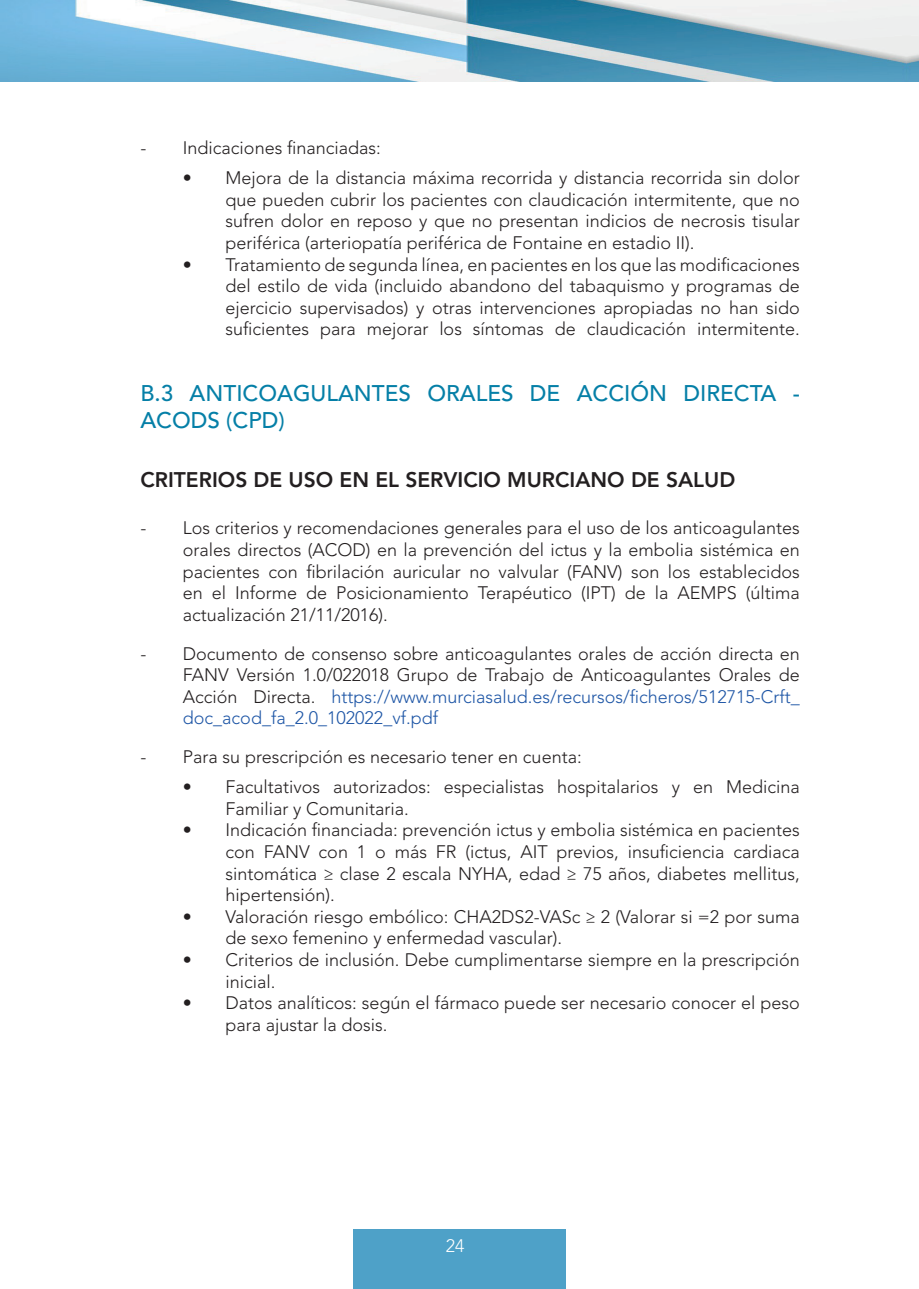
<style>
.page{position:relative;width:919px;height:1289px;background:#fff}
.page>*{position:absolute;margin:0;border:0;box-sizing:border-box;transform-origin:0 0}
.t1{font:500 22.5px/27px "Avenir LT Std";color:#057fa7}
.t2{font:800 21px "Avenir LT Std";color:#231f20}
.t3{font:300 18px/21.6px "Avenir LT Std";color:#231f20;text-align:justify}
.t4{font:300 18px "Avenir LT Std";color:#fff}
.s1{color:#1e56a6}
</style>
<div class="page">
<img style="left:0;top:0;width:918px;height:82px">
<div style="left:353px;top:1229px;width:213px;height:59px;background:#4ea1c8"></div>
<p class="t3" style="left:140px;top:137px;width:242px">- Indicaciones financiadas:</p>
<p class="t3" style="left:225px;top:167px;width:576px;text-indent:-43px">• Mejora de la distancia máxima recorrida y distancia recorrida sin dolor que pueden cubrir los pacientes con claudicación intermitente, que no sufren dolor en reposo y que no presentan indicios de necrosis tisular periférica (arteriopatía periférica de Fontaine en estadio II).</p>
<p class="t3" style="left:225px;top:253px;width:576px;text-indent:-43px">• Tratamiento de segunda línea, en pacientes en los que las modificaciones del estilo de vida (incluido abandono del tabaquismo y programas de ejercicio supervisados) y otras intervenciones apropiadas no han sido suficientes para mejorar los síntomas de claudicación intermitente.</p>
<p class="t1" style="left:140px;top:380px;width:661px">B.3 ANTICOAGULANTES ORALES DE ACCIÓN DIRECTA -<br>ACODS (CPD)</p>
<p class="t2" style="left:140px;top:467px;width:596px">CRITERIOS DE USO EN EL SERVICIO MURCIANO DE SALUD</p>
<p class="t3" style="left:183px;top:517px;width:618px;text-indent:-43px">- Los criterios y recomendaciones generales para el uso de los anticoagulantes orales directos (ACOD) en la prevención del ictus y la embolia sistémica en pacientes con fibrilación auricular no valvular (FANV) son los establecidos en el Informe de Posicionamiento Terapéutico (IPT) de la AEMPS (última actualización 21/11/2016).</p>
<p class="t3" style="left:183px;top:642px;width:618px;text-indent:-43px">- Documento de consenso sobre anticoagulantes orales de acción directa en FANV Versión 1.0/022018 Grupo de Trabajo de Anticoagulantes Orales de Acción Directa. <span class="s1">https://www.murciasalud.es/recursos/ficheros/512715-Crft_ doc_acod_fa_2.0_102022_vf.pdf</span></p>
<p class="t3" style="left:140px;top:746px;width:443px">- Para su prescripción es necesario tener en cuenta:</p>
<p class="t3" style="left:225px;top:776px;width:576px;text-indent:-43px">• Facultativos autorizados: especialistas hospitalarios y en Medicina<br>Familiar y Comunitaria.</p>
<p class="t3" style="left:225px;top:819px;width:576px;text-indent:-43px">• Indicación financiada: prevención ictus y embolia sistémica en pacientes con FANV con 1 o más FR (ictus, AIT previos, insuficiencia cardiaca sintomática ≥ clase 2 escala NYHA, edad ≥ 75 años, diabetes mellitus, hipertensión).</p>
<p class="t3" style="left:225px;top:905px;width:576px;text-indent:-43px">• Valoración riesgo embólico: CHA2DS2-VASc ≥ 2 (Valorar si =2 por suma de sexo femenino y enfermedad vascular).</p>
<p class="t3" style="left:225px;top:949px;width:576px;text-indent:-43px">• Criterios de inclusión. Debe cumplimentarse siempre en la prescripción inicial.</p>
<p class="t3" style="left:225px;top:992px;width:576px;text-indent:-43px">• Datos analíticos: según el fármaco puede ser necesario conocer el peso para ajustar la dosis.</p>
<p class="t4" style="left:446px;top:1235px;width:20px">24</p>
</div>
